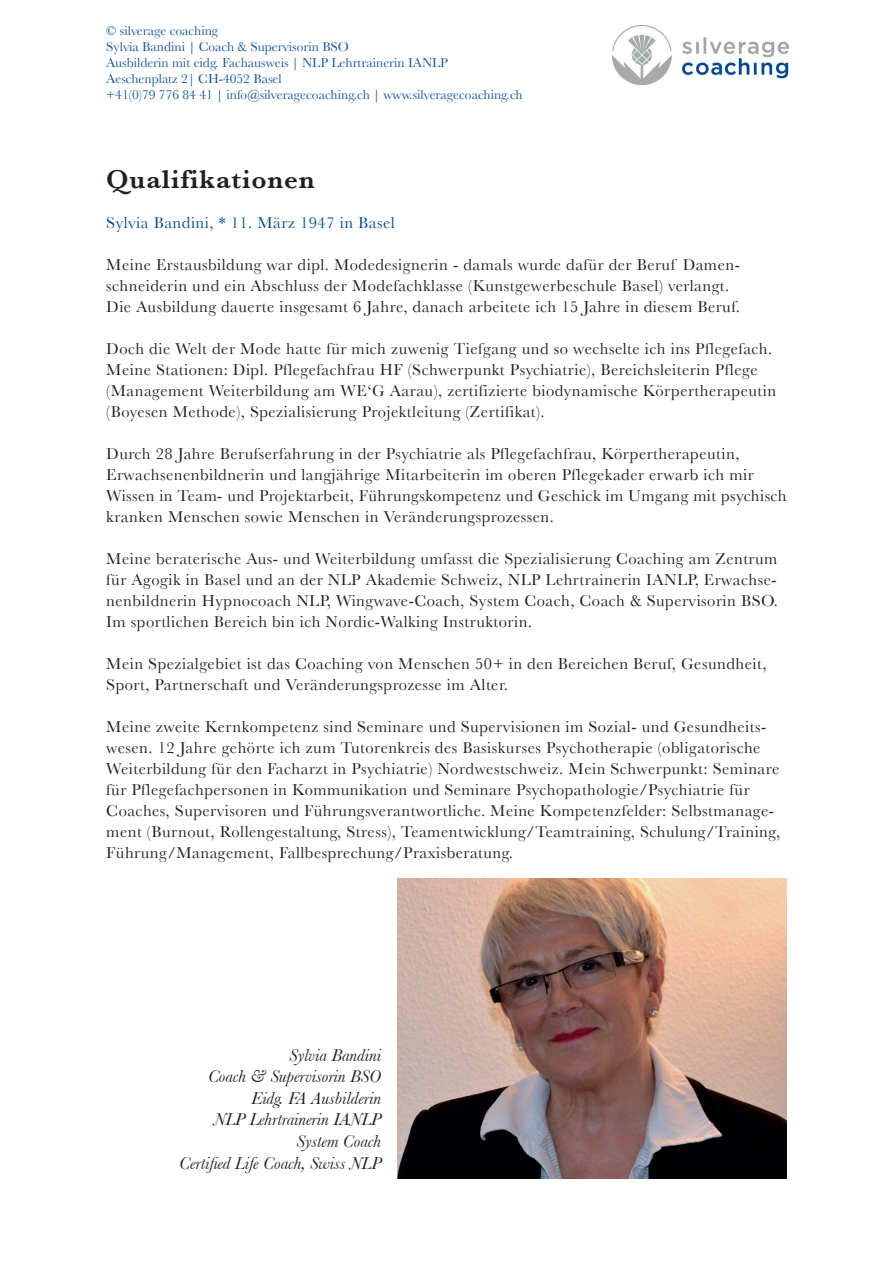
<style>
.page{position:relative;width:893px;height:1263px;background:#fff}
.page>*{position:absolute;margin:0;border:0;box-sizing:border-box;transform-origin:0 0}
.t1{font:600 27px "Baskerville";letter-spacing:.03em;color:#231f20}
.t2{font:italic 18px/21.6px "Baskerville";color:#231f20;text-align:right}
.t3{font:16.5px/21px "Baskerville";letter-spacing:.03em;color:#231f20}
.t4{font:16.5px "Baskerville";letter-spacing:.03em;color:#01508b}
.t5{font:13.5px/16.2px "Baskerville";color:#145495}
</style>
<div class="page">
<img style="left:612px;top:26px;width:176px;height:59px">
<img style="left:397px;top:879px;width:390px;height:299px">
<p class="t5" style="left:106px;top:22px;width:418px">© silverage coaching<br>Sylvia Bandini | Coach &amp; Supervisorin BSO<br>Ausbilderin mit eidg. Fachausweis | NLP Lehrtrainerin IANLP Aeschenplatz 2| CH-4052 Basel<br>+41(0)79 776 84 41 | info@silveragecoaching.ch | www.silveragecoaching.ch</p>
<h1 class="t1" style="left:106px;top:163px;width:210px">Qualifikationen</h1>
<p class="t4" style="left:106px;top:213px;width:290px">Sylvia Bandini, * 11. März 1947 in Basel</p>
<p class="t3" style="left:106px;top:254px;width:635px">Meine Erstausbildung war dipl. Modedesignerin - damals wurde dafür der Beruf Damen&shy;schneiderin und ein Abschluss der Modefachklasse (Kunstgewerbeschule Basel) verlangt.<br>Die Ausbildung dauerte insgesamt 6 Jahre, danach arbeitete ich 15 Jahre in diesem Beruf.</p>
<p class="t3" style="left:106px;top:338px;width:671px">Doch die Welt der Mode hatte für mich zuwenig Tiefgang und so wechselte ich ins Pflegefach.<br>Meine Stationen: Dipl. Pflegefachfrau HF (Schwerpunkt Psychiatrie), Bereichsleiterin Pflege (Management Weiterbildung am WE‘G Aarau), zertifizierte biodynamische Körpertherapeutin (Boyesen Methode), Spezialisierung Projektleitung (Zertifikat).</p>
<p class="t3" style="left:106px;top:443px;width:682px">Durch 28 Jahre Berufserfahrung in der Psychiatrie als Pflegefachfrau, Körpertherapeutin, Erwachsenenbildnerin und langjährige Mitarbeiterin im oberen Pflegekader erwarb ich mir Wissen in Team- und Projektarbeit, Führungskompetenz und Geschick im Umgang mit psychisch kranken Menschen sowie Menschen in Veränderungsprozessen.</p>
<p class="t3" style="left:106px;top:548px;width:673px;text-align:justify">Meine beraterische Aus- und Weiterbildung umfasst die Spezialisierung Coaching am Zentrum für Agogik in Basel und an der NLP Akademie Schweiz, NLP Lehrtrainerin IANLP, Erwachse&shy;nenbildnerin Hypnocoach NLP, Wingwave-Coach, System Coach, Coach &amp; Supervisorin BSO.<br>Im sportlichen Bereich bin ich Nordic-Walking Instruktorin.</p>
<p class="t3" style="left:106px;top:653px;width:662px">Mein Spezialgebiet ist das Coaching von Menschen 50+ in den Bereichen Beruf, Gesundheit,<br>Sport, Partnerschaft und Veränderungsprozesse im Alter.</p>
<p class="t3" style="left:106px;top:716px;width:675px">Meine zweite Kernkompetenz sind Seminare und Supervisionen im Sozial- und Gesundheits&shy;wesen. 12 Jahre gehörte ich zum Tutorenkreis des Basiskurses Psychotherapie (obligatorische Weiterbildung für den Facharzt in Psychiatrie) Nordwestschweiz. Mein Schwerpunkt: Seminare für Pflegefachpersonen in Kommunikation und Seminare Psychopathologie/Psychiatrie für Coaches, Supervisoren und Führungsverantwortliche. Meine Kompetenzfelder: Selbstmanage&shy;ment (Burnout, Rollengestaltung, Stress), Teamentwicklung/Teamtraining, Schulung/Training, Führung/Management, Fallbesprechung/Praxisberatung.</p>
<p class="t2" style="left:179px;top:1044px;width:203px">Sylvia Bandini<br>Coach &amp; Supervisorin BSO<br>Eidg. FA Ausbilderin<br>NLP Lehrtrainerin IANLP<br>System Coach<br>Certified Life Coach, Swiss NLP</p>
</div>
